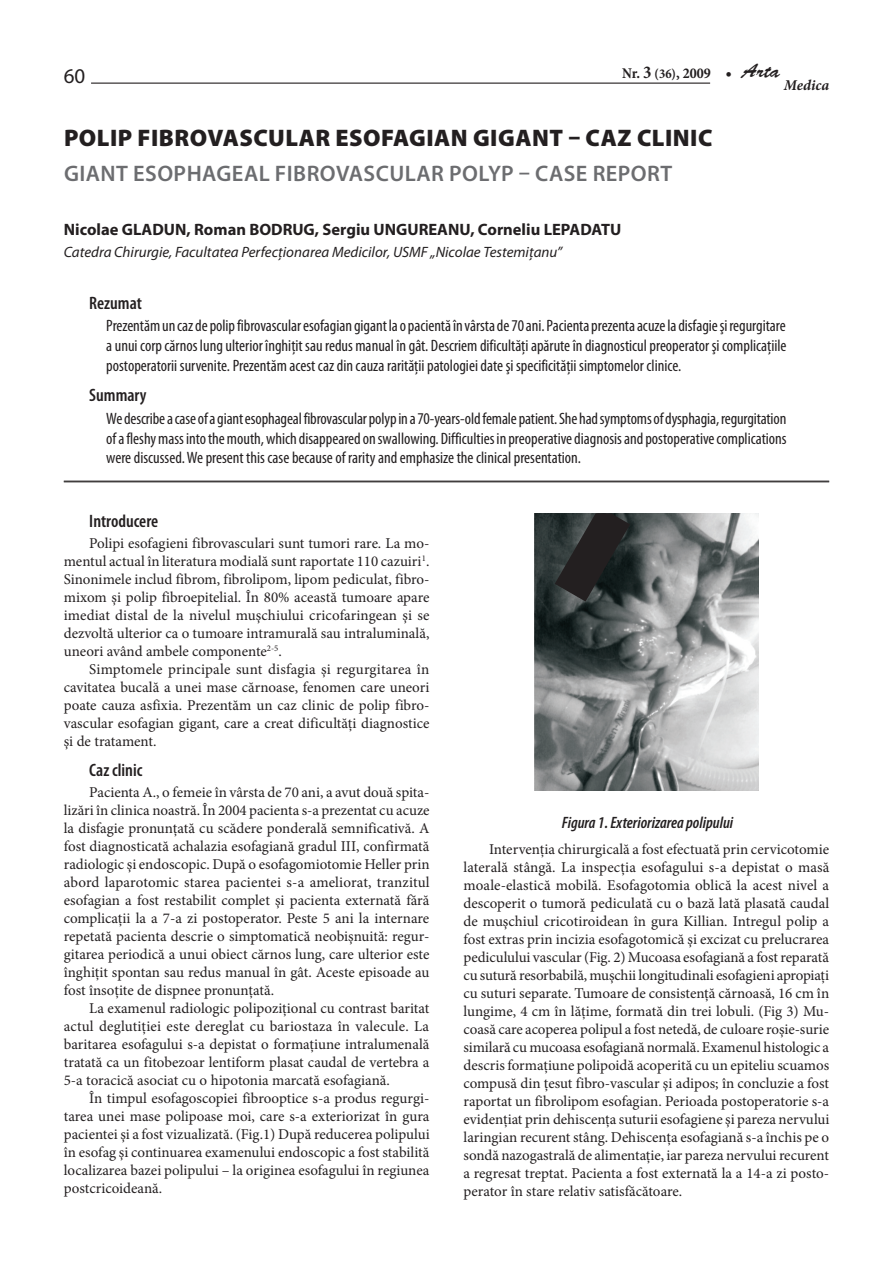
<style>
.page{position:relative;width:893px;height:1276px;background:#fff}
.page>*{position:absolute;margin:0;border:0;box-sizing:border-box;transform-origin:0 0}
.t1{font:900 24px "Myriad Pro";letter-spacing:.02em;color:#231f20}
.t2{font:600 22.5px "Myriad Pro";color:#6c6d70}
.t3{font:21px "Myriad Pro";color:#231f20}
.t4{font:600 condensed 18px "Myriad Pro";color:#231f20}
.t5{font:condensed 16.5px/19.8px "Myriad Pro";color:#231f20;text-align:justify}
.t6{font:700 16.5px "Myriad Pro";color:#231f20}
.t7{font:italic 600 condensed 16.5px "Myriad Pro";color:#231f20}
.t8{font:15px/18px "Minion Pro";color:#231f20;text-align:justify}
.t9{font:italic 15px "Myriad Pro";color:#231f20}
.t10{font:700 condensed 15px "Minion Pro";color:#231f20}
.t11{font:italic 700 15px "Minion Pro";letter-spacing:-.005em;color:#231f20}
.s1{font-size:18px}
.s2{font-size:13.5px}
.s3{font-stretch:normal;font-size:16.5px}
.s4{font-family:"Banff Plain";font-weight:400;font-stretch:normal;font-size:19.5px}
</style>
<div class="page">
<hr style="left:91px;top:83px;width:619px;height:1px;background:#231f20">
<hr style="left:64px;top:481px;width:765px;height:1px;background:#231f20">
<img style="left:534px;top:513px;width:225px;height:277px">
<svg style="left:555px;top:513px;width:75px;height:88px;background:#272a2b"></svg>
<h3 class="t3" style="left:64px;top:63px;width:23px">60</h3>
<p class="t10" style="left:622px;top:63px;width:159px">Nr. <span class="s1">3</span> <span class="s2">(36)</span>, 2009 <span class="s3">•</span> <span class="s4">Arta</span></p>
<p class="t11" style="left:784px;top:74px;width:47px">Medica</p>
<h1 class="t1" style="left:64px;top:121px;width:650px">POLIP FIBROVASCULAR ESOFAGIAN GIGANT – CAZ CLINIC</h1>
<h2 class="t2" style="left:64px;top:159px;width:14px">GIANT</h2>
<h2 class="t2" style="left:133px;top:159px;width:15px">ESOPHA</h2>
<h2 class="t2" style="left:217px;top:159px;width:29px">GEAL</h2>
<h2 class="t2" style="left:275px;top:159px;width:14px">FIBROVASCULAR</h2>
<h2 class="t2" style="left:449px;top:159px;width:100px">POLYP – CASE</h2>
<h2 class="t2" style="left:593px;top:159px;width:15px">REPORT</h2>
<p class="t6" style="left:64px;top:219px;width:557px">Nicolae GLADUN, Roman BODRUG, Sergiu UNGUREANU, Corneliu LEPADATU</p>
<p class="t9" style="left:64px;top:243px;width:500px">Catedra Chirurgie, Facultatea Perfecţionarea Medicilor, USMF „Nicolae Testemiţanu”</p>
<p class="t4" style="left:89px;top:291px;width:54px">Rezumat</p>
<p class="t5" style="left:106px;top:316px;width:682px">Prezentăm un caz de polip fibrovascular esofagian gigant la o pacientă în vârsta de 70 ani. Pacienta prezenta acuze la disfagie şi regurgitare a unui corp cărnos lung ulterior înghiţit sau redus manual în gât. Descriem dificultăţi apărute în diagnosticul preoperator şi complicaţiile postoperatorii survenite. Prezentăm acest caz din cauza rarităţii patologiei date şi specificităţii simptomelor clinice.</p>
<p class="t4" style="left:89px;top:384px;width:59px">Summary</p>
<p class="t5" style="left:106px;top:408px;width:682px">We describe a case of a giant esophageal fibrovascular polyp in a 70-years-old female patient. She had symptoms of dysphagia, regurgitation of a fleshy mass into the mouth, which disappeared on swallowing. Difficulties in preoperative diagnosis and postoperative complications were discussed. We present this case because of rarity and emphasize the clinical presentation.</p>
<p class="t4" style="left:89px;top:510px;width:70px">Introducere</p>
<p class="t8" style="left:64px;top:534px;width:367px;text-indent:26px">Polipi esofagieni fibrovasculari sunt tumori rare. La mo&shy;mentul actual în literatura modială sunt raportate 110 cazuiri<sup>1</sup>.<br>Sinonimele includ fibrom, fibrolipom, lipom pediculat, fibro&shy;mixom şi polip fibroepitelial. În 80% această tumoare apare imediat distal de la nivelul muşchiului cricofaringean şi se dezvoltă ulterior ca o tumoare intramurală sau intraluminală, uneori având ambele componente<sup>2-5</sup>.</p>
<p class="t8" style="left:64px;top:660px;width:367px;text-indent:26px">Simptomele principale sunt disfagia şi regurgitarea în cavitatea bucală a unei mase cărnoase, fenomen care uneori poate cauza asfixia. Prezentăm un caz clinic de polip fibro&shy;vascular esofagian gigant, care a creat dificultăţi diagnostice şi de tratament.</p>
<p class="t4" style="left:89px;top:759px;width:55px">Caz clinic</p>
<p class="t8" style="left:64px;top:783px;width:367px;text-indent:26px">Pacienta A., o femeie în vârsta de 70 ani, a avut două spita&shy;lizări în clinica noastră. În 2004 pacienta s-a prezentat cu acuze la disfagie pronunţată cu scădere ponderală semnificativă. A fost diagnosticată achalazia esofagiană gradul III, confirmată radiologic şi endoscopic. După o esofagomiotomie Heller prin abord laparotomic starea pacientei s-a ameliorat, tranzitul esofagian a fost restabilit complet şi pacienta externată fără complicaţii la a 7-a zi postoperator. Peste 5 ani la internare repetată pacienta descrie o simptomatică neobişnuită: regur&shy;gitarea periodică a unui obiect cărnos lung, care ulterior este înghiţit spontan sau redus manual în gât. Aceste episoade au fost însoțite de dispnee pronunţată.</p>
<p class="t8" style="left:64px;top:999px;width:367px;text-indent:26px">La examenul radiologic polipoziţional cu contrast baritat actul deglutiţiei este dereglat cu bariostaza în valecule. La baritarea esofagului s-a depistat o formaţiune intralumenală tratată ca un fitobezoar lentiform plasat caudal de vertebra a 5-a toracică asociat cu o hipotonia marcată esofagiană.</p>
<p class="t8" style="left:64px;top:1089px;width:367px;text-indent:26px">În timpul esofagoscopiei fibrooptice s-a produs regurgi&shy;tarea unei mase polipoase moi, care s-a exteriorizat în gura pacientei şi a fost vizualizată. (Fig.1) După reducerea polipului în esofag şi continuarea examenului endoscopic a fost stabilită localizarea bazei polipului – la originea esofagului în regiunea postcricoideană.</p>
<p class="t7" style="left:562px;top:812px;width:173px">Figura 1. Exteriorizarea polipului</p>
<p class="t8" style="left:463px;top:840px;width:367px;text-indent:26px">Intervenţia chirurgicală a fost efectuată prin cervicotomie laterală stângă. La inspecţia esofagului s-a depistat o masă moale-elastică mobilă. Esofagotomia oblică la acest nivel a descoperit o tumoră pediculată cu o bază lată plasată caudal de muşchiul cricotiroidean în gura Killian. Intregul polip a fost extras prin incizia esofagotomică şi excizat cu prelucrarea pediculului vascular (Fig. 2) Mucoasa esofagiană a fost reparată cu sutură resorbabilă, muşchii longitudinali esofagieni apropiaţi cu suturi separate. Tumoare de consistenţă cărnoasă, 16 cm în lungime, 4 cm în lăţime, formată din trei lobuli. (Fig 3) Mu&shy;coasă care acoperea polipul a fost netedă, de culoare roşie-surie similară cu mucoasa esofagiană normală. Examenul histologic a descris formaţiune polipoidă acoperită cu un epiteliu scuamos compusă din ţesut fibro-vascular şi adipos; în concluzie a fost raportat un fibrolipom esofagian. Perioada postoperatorie s-a evidenţiat prin dehiscenţa suturii esofagiene şi pareza nervului laringian recurent stâng. Dehiscenţa esofagiană s-a închis pe o sondă nazogastrală de alimentaţie, iar pareza nervului recurent a regresat treptat. Pacienta a fost externată la a 14-a zi posto&shy;perator în stare relativ satisfăcătoare.</p>
</div>
